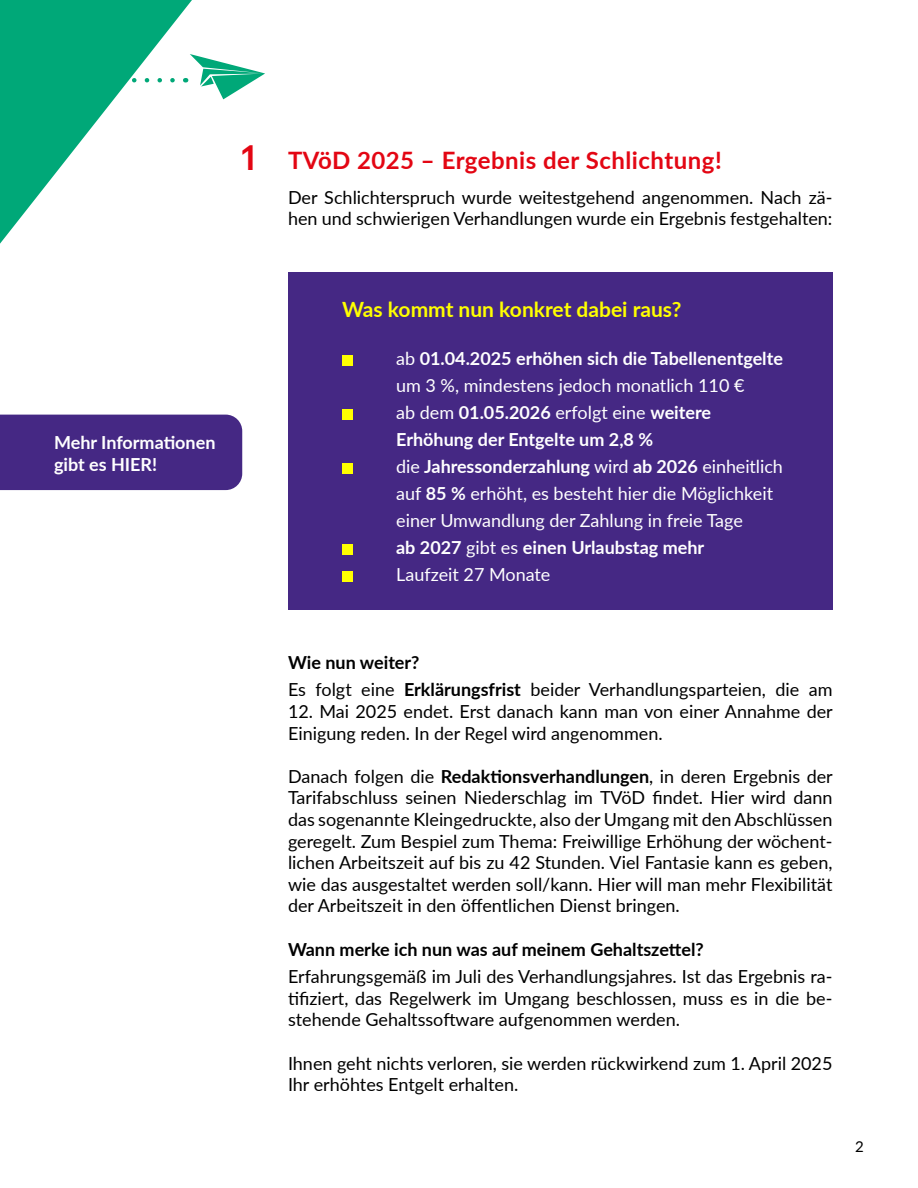
<style>
.page{position:relative;width:918px;height:1188px;background:#fff}
.page>*{position:absolute;margin:0;border:0;box-sizing:border-box;transform-origin:0 0}
.t1{font:600 33px "Encode Sans";color:#e30613}
.t2{font:700 24px "Lato";letter-spacing:.02em;color:#e30613}
.t3{font:700 21px "Lato";color:#ff0}
.t4{font:18px/21.6px "Lato";color:#000}
.t5{font:18px/27px "Lato";color:#fff}
.t6{font:700 18px "Lato";color:#000}
.t7{font:700 18px/22.5px "Lato";color:#fff}
.t8{font:15px "Lato";color:#000}
.s1{font-weight:700}
</style>
<div class="page">
<svg style="left:192px;top:54px;width:73px;height:45px"></svg>
<div style="left:288px;top:272px;width:544px;height:337px;background:#452884"></div>
<svg style="left:0;top:0;width:192px;height:244px"></svg>
<div style="left:0;top:415px;width:242px;height:75px;background:#452884"></div>
<div style="left:342px;top:355px;width:11px;height:10px;background:#ff0"></div>
<div style="left:342px;top:409px;width:11px;height:10px;background:#ff0"></div>
<div style="left:342px;top:463px;width:11px;height:10px;background:#ff0"></div>
<div style="left:342px;top:544px;width:11px;height:10px;background:#ff0"></div>
<div style="left:342px;top:571px;width:11px;height:10px;background:#ff0"></div>
<h1 class="t1" style="left:242px;top:134px;width:15px">1</h1>
<p class="t7" style="left:54px;top:430px;width:163px">Mehr Informationen gibt es HIER!</p>
<h2 class="t2" style="left:288px;top:143px;width:435px">TVöD 2025 – Ergebnis der Schlichtung!</h2>
<p class="t4" style="left:288px;top:185px;width:546px">Der Schlichterspruch wurde weitestgehend angenommen. Nach zä&shy;hen und schwierigen Verhandlungen wurde ein Ergebnis festgehalten:</p>
<p class="t3" style="left:342px;top:294px;width:341px">Was kommt nun konkret dabei raus?</p>
<p class="t5" style="left:396px;top:345px;width:388px">ab <span class="s1">01.04.2025 erhöhen sich die Tabellenentgelte </span>um 3 %, mindestens jedoch monatlich 110 €<br>ab dem <span class="s1">01.05.2026</span> erfolgt eine <span class="s1">weitere Erhöhung der Entgelte um 2,8 %<br></span>die <span class="s1">Jahressonderzahlung</span> wird <span class="s1">ab 2026</span> einheitlich auf <span class="s1">85 %</span> erhöht, es besteht hier die Möglichkeit einer Umwandlung der Zahlung in freie Tage<br><span class="s1">ab 2027</span> gibt es <span class="s1">einen Urlaubstag mehr<br></span>Laufzeit 27 Monate</p>
<p class="t4" style="left:288px;top:648px;width:546px;line-height:27.6px"><span class="s1">Wie nun weiter?<br></span>Es folgt eine <span class="s1">Erklärungsfrist</span> beider Verhandlungsparteien, die am</p>
<p class="t4" style="left:288px;top:700px;width:546px">12. Mai 2025 endet. Erst danach kann man von einer Annahme der<br>Einigung reden. In der Regel wird angenommen.</p>
<p class="t4" style="left:288px;top:765px;width:546px;text-align:justify">Danach folgen die <span class="s1">Redaktionsverhandlungen</span>, in deren Ergebnis der Tarifabschluss seinen Niederschlag im TVöD findet. Hier wird dann das sogenannte Kleingedruckte, also der Umgang mit den Abschlüssen geregelt. Zum Bespiel zum Thema: Freiwillige Erhöhung der wöchent&shy;lichen Arbeitszeit auf bis zu 42 Stunden. Viel Fantasie kann es geben, wie das ausgestaltet werden soll/kann. Hier will man mehr Flexibilität der Arbeitszeit in den öffentlichen Dienst bringen.</p>
<p class="t6" style="left:288px;top:936px;width:417px">Wann merke ich nun was auf meinem Gehaltszettel?</p>
<p class="t4" style="left:288px;top:965px;width:546px;text-align:justify">Erfahrungsgemäß im Juli des Verhandlungsjahres. Ist das Ergebnis ra&shy;tifiziert, das Regelwerk im Umgang beschlossen, muss es in die be&shy;stehende Gehaltssoftware aufgenommen werden.</p>
<p class="t4" style="left:288px;top:1051px;width:546px">Ihnen geht nichts verloren, sie werden rückwirkend zum 1. April 2025<br>Ihr erhöhtes Entgelt erhalten.</p>
<p class="t8" style="left:855px;top:1136px;width:10px">2</p>
</div>
